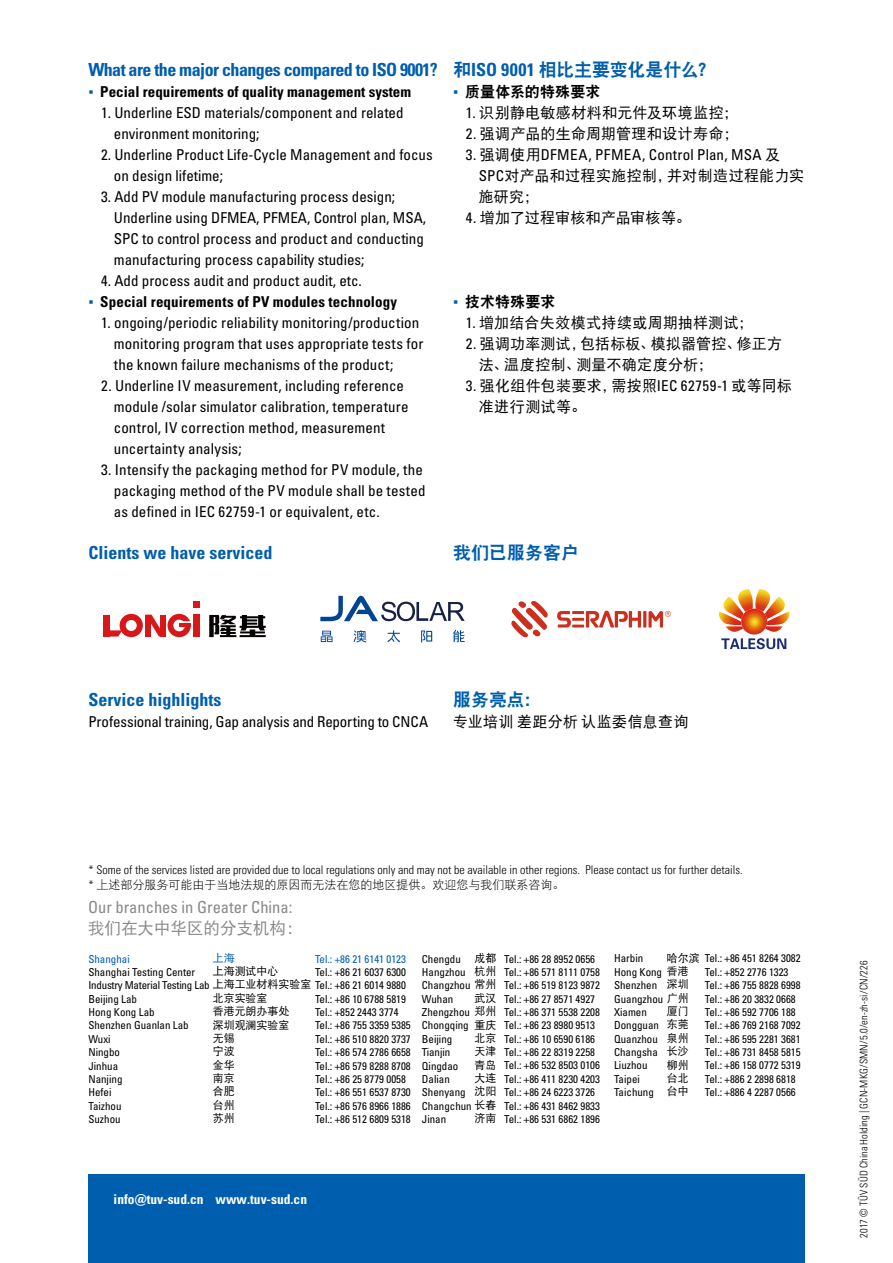
<style>
.page{position:relative;width:893px;height:1263px;background:#fff}
.page>*{position:absolute;margin:0;border:0;box-sizing:border-box;transform-origin:0 0}
.t1{font:18px "Univers LTCYR 67 Bold Cond";letter-spacing:-.03em;color:#005eae}
.t2{font:18px "Univers LTCYR 67 Bold Cond";color:#005eae}
.t3{font:18px "DFP Hei W9";letter-spacing:-.005em;color:#005eae}
.t4{font:condensed 16.5px "Univers LTCYR 57";color:#898989}
.t5{font:16.5px "DFP Hei W5";color:#898989}
.t6{font:condensed 15px/21px "Univers LTCYR 57";color:#000}
.t7{font:15px/21px "DFP Hei W5";letter-spacing:.02em;color:#000}
.t8{font:15px "Univers LTCYR 67 Bold Cond";color:#000}
.t9{font:condensed 15px "Univers LTCYR 57";letter-spacing:.02em;color:#000}
.t10{font:15px "DFP Hei W9";color:#000}
.t11{font:13.5px "Univers LTCYR 67 Bold Cond";color:#fff}
.t12{font:12px "Univers LTCYR 47 Light Cond";color:#000}
.t13{font:12px "DFP Hei W3";color:#000}
.t14{font:condensed 10.95px/13.4px "Univers LTCYR 57";color:#000}
.t15{font:10.95px/13.4px "DFP Hei W5";color:#000}
.t16{font:condensed 10.95px "Univers LTCYR 57";letter-spacing:-.02em;color:#000}
.t17{font:condensed 10.95px "Univers LTCYR 57";color:#005eae}
.t18{font:10.95px "DFP Hei W5";color:#005eae}
.t19{font:10.5px "Univers LTCYR 47 Light Cond";letter-spacing:.01em;color:#000}
.s1{font-family:"Arial Narrow";color:#005eae}
.s2{font-family:"Univers LTCYR 67 Bold Cond"}
.s3{font-family:"Univers LTCYR 57";font-stretch:condensed}
.s4{font-family:"DFP Hei W5";font-stretch:normal}
.s5{font-family:"Univers LTCYR 47 Light Cond"}
</style>
<div class="page">
<div style="left:88px;top:1174px;width:717px;height:89px;background:#005eae"></div>
<svg style="left:511px;top:601px;width:37px;height:36px"></svg>
<hr style="left:643px;top:611px;width:3px;height:16px;background:#cd2f1e">
<svg style="left:557px;top:611px;width:84px;height:16px"></svg>
<svg style="left:648px;top:611px;width:23px;height:16px"></svg>
<svg style="left:719px;top:589px;width:70px;height:43px"></svg>
<svg style="left:741px;top:609px;width:26px;height:25px"></svg>
<svg style="left:721px;top:638px;width:65px;height:11px"></svg>
<svg style="left:321px;top:630px;width:144px;height:12px"></svg>
<svg style="left:320px;top:596px;width:145px;height:25px"></svg>
<svg style="left:104px;top:614px;width:87px;height:23px"></svg>
<hr style="left:179px;top:623px;width:11px;height:4px;background:#d71718">
<svg style="left:209px;top:615px;width:57px;height:22px"></svg>
<div style="left:193px;top:601px;width:7px;height:7px;background:#d71718"></div>
<div style="left:193px;top:614px;width:7px;height:23px;background:#d71718"></div>
<h1 class="t1" style="left:88px;top:59px;width:351px">What are the major changes compared to ISO 9001?</h1>
<h3 class="t8" style="left:88px;top:83px;width:324px"><span class="s1">▪</span> Pecial requirements of quality management system</h3>
<h3 class="t6" style="left:114px;top:102px;width:291px;text-indent:-13px">1. Underline ESD materials/component and related environment monitoring;</h3>
<h3 class="t6" style="left:114px;top:144px;width:320px;text-indent:-13px">2. Underline Product Life-Cycle Management and focus on design lifetime;</h3>
<h3 class="t6" style="left:114px;top:186px;width:314px;text-indent:-13px">3. Add PV module manufacturing process design; Underline using DFMEA, PFMEA, Control plan, MSA, SPC to control process and product and conducting manufacturing process capability studies;</h3>
<h3 class="t6" style="left:101px;top:270px;width:262px">4. Add process audit and product audit, etc.</h3>
<h3 class="t8" style="left:88px;top:293px;width:310px"><span class="s1">▪</span> Special requirements of PV modules technology</h3>
<h3 class="t6" style="left:114px;top:312px;width:311px;text-indent:-13px">1. ongoing/periodic reliability monitoring/production monitoring program that uses appropriate tests for the known failure mechanisms of the product;</h3>
<h3 class="t6" style="left:114px;top:375px;width:296px;text-indent:-13px">2. Underline IV measurement, including reference module /solar simulator calibration, temperature control, IV correction method, measurement uncertainty analysis;</h3>
<h3 class="t6" style="left:114px;top:459px;width:313px;text-indent:-13px">3. Intensify the packaging method for PV module, the packaging method of the PV module shall be tested as defined in IEC 62759-1 or equivalent, etc.</h3>
<h1 class="t2" style="left:88px;top:542px;width:185px">Clients we have serviced</h1>
<h1 class="t3" style="left:453px;top:60px;width:264px">和<span class="s2">ISO 9001</span> 相比主要变化是什么？</h1>
<h3 class="t10" style="left:453px;top:84px;width:149px"><span class="s1">▪</span> 质量体系的特殊要求</h3>
<h3 class="t7" style="left:466px;top:102px;width:274px"><span class="s3">1.</span> 识别静电敏感材料和元件及环境监控；</h3>
<h3 class="t7" style="left:466px;top:123px;width:274px"><span class="s3">2.</span> 强调产品的生命周期管理和设计寿命；</h3>
<h3 class="t9" style="left:466px;top:145px;width:316px">3. <span class="s4">强调使用</span>DFMEA, PFMEA, Control Plan, MSA <span class="s4">及</span></h3>
<h3 class="t7" style="left:479px;top:165px;width:327px"><span class="s3">SPC</span>对产品和过程实施控制，并对制造过程能力实施研究；</h3>
<h3 class="t7" style="left:466px;top:207px;width:227px"><span class="s3">4.</span> 增加了过程审核和产品审核等。</h3>
<h3 class="t10" style="left:453px;top:294px;width:104px"><span class="s1">▪</span> 技术特殊要求</h3>
<h3 class="t7" style="left:466px;top:312px;width:289px"><span class="s3">1.</span> 增加结合失效模式持续或周期抽样测试；</h3>
<h3 class="t7" style="left:479px;top:333px;width:305px;text-indent:-13px"><span class="s3">2.</span> 强调功率测试，包括标板、模拟器管控、修正方法、温度控制、测量不确定度分析；</h3>
<h3 class="t7" style="left:479px;top:375px;width:315px;text-indent:-13px"><span class="s3">3.</span> 强化组件包装要求，需按照<span class="s3">IEC 62759-1</span> 或等同标准进行测试等。</h3>
<h1 class="t3" style="left:453px;top:543px;width:127px">我们已服务客户</h1>
<h1 class="t2" style="left:88px;top:689px;width:135px">Service highlights</h1>
<h3 class="t6" style="left:88px;top:711px;width:341px">Professional training, Gap analysis and Reporting to CNCA</h3>
<h1 class="t3" style="left:453px;top:690px;width:90px">服务亮点：</h1>
<h3 class="t7" style="left:453px;top:711px;width:237px">专业培训差距分析认监委信息查询</h3>
<p class="t12" style="left:88px;top:861px;width:656px">* Some of the services listed are provided due to local regulations only and may not be available in other regions. Please contact us for further details.</p>
<p class="t13" style="left:88px;top:879px;width:477px"><span class="s5">*</span> 上述部分服务可能由于当地法规的原因而无法在您的地区提供。欢迎您与我们联系咨询。</p>
<h2 class="t4" style="left:88px;top:896px;width:206px">Our branches in Greater China:</h2>
<h2 class="t5" style="left:88px;top:919px;width:216px">我们在大中华区的分支机构：</h2>
<p class="t18" style="left:213px;top:952px;width:23px">上海</p>
<p class="t15" style="left:213px;top:964px;width:67px">上海测试中心</p>
<p class="t16" style="left:88px;top:978px;width:319px">Industry Material Testing Lab <span class="s4">上海工业材料实验室</span> Tel.: +86 21 6014 9880</p>
<p class="t15" style="left:213px;top:991px;width:78px">北京实验室<br>香港元朗办事处深圳观澜实验室无锡<br>宁波<br>金华<br>南京<br>合肥<br>台州<br>苏州</p>
<p class="t17" style="left:88px;top:952px;width:43px">Shanghai</p>
<p class="t14" style="left:88px;top:965px;width:108px">Shanghai Testing Center</p>
<p class="t14" style="left:88px;top:992px;width:102px">Beijing Lab<br>Hong Kong Lab<br>Shenzhen Guanlan Lab<br>Wuxi<br>Ningbo<br>Jinhua<br>Nanjing<br>Hefei<br>Taizhou<br>Suzhou</p>
<p class="t17" style="left:315px;top:952px;width:92px">Tel.: +86 21 6141 0123</p>
<p class="t14" style="left:315px;top:965px;width:92px">Tel.: +86 21 6037 6300</p>
<p class="t14" style="left:315px;top:992px;width:97px">Tel.: +86 10 6788 5819<br>Tel.: +852 2443 3774<br>Tel.: +86 755 3359 5385<br>Tel.: +86 510 8820 3737<br>Tel.: +86 574 2786 6658<br>Tel.: +86 579 8288 8708<br>Tel.: +86 25 8779 0058<br>Tel.: +86 551 6537 8730<br>Tel.: +86 576 8966 1886<br>Tel.: +86 512 6809 5318</p>
<p class="t11" style="left:114px;top:1191px;width:195px">info@tuv-sud.cn www.tuv-sud.cn</p>
<p class="t15" style="left:474px;top:951px;width:23px">成都杭州</p>
<p class="t15" style="left:474px;top:991px;width:23px">武汉</p>
<p class="t15" style="left:474px;top:1018px;width:23px;text-align:justify">重庆北京天津青岛大连沈阳</p>
<p class="t15" style="left:474px;top:1111px;width:23px">济南</p>
<p class="t14" style="left:422px;top:952px;width:76px">Chengdu<br>Hangzhou<br>Changzhou <span class="s4">常州<br></span>Wuhan<br>Zhengzhou <span class="s4">郑州<br></span>Chongqing<br>Beijing<br>Tianjin<br>Qingdao<br>Dalian<br>Shenyang<br>Changchun <span class="s4">长春<br></span>Jinan</p>
<p class="t15" style="left:667px;top:951px;width:34px">哈尔滨</p>
<p class="t15" style="left:667px;top:977px;width:23px">深圳</p>
<p class="t15" style="left:667px;top:1004px;width:23px;text-align:justify">厦门东莞泉州长沙柳州台北台中</p>
<p class="t14" style="left:705px;top:951px;width:97px">Tel.: +86 451 8264 3082<br>Tel.: +852 2776 1323<br>Tel.: +86 755 8828 6998<br>Tel.: +86 20 3832 0668<br>Tel.: +86 592 7706 188<br>Tel.: +86 769 2168 7092<br>Tel.: +86 595 2281 3681<br>Tel.: +86 731 8458 5815<br>Tel.: +86 158 0772 5319<br>Tel.: +886 2 2898 6818<br>Tel.: +886 4 2287 0566</p>
<p class="t19" style="left:857px;top:1238px;width:279px;rotate:-90deg">2017 © TÜV SÜD China Holding | GCN-MKG/SMN/5.0/en-zh-si/CN/226</p>
<p class="t14" style="left:504px;top:952px;width:97px">Tel.: +86 28 8952 0656<br>Tel.: +86 571 8111 0758<br>Tel.: +86 519 8123 9872<br>Tel.: +86 27 8571 4927<br>Tel.: +86 371 5538 2208<br>Tel.: +86 23 8980 9513<br>Tel.: +86 10 6590 6186<br>Tel.: +86 22 8319 2258<br>Tel.: +86 532 8503 0106<br>Tel.: +86 411 8230 4203<br>Tel.: +86 24 6223 3726<br>Tel.: +86 431 8462 9833<br>Tel.: +86 531 6862 1896</p>
<p class="t14" style="left:614px;top:952px;width:76px">Harbin<br>Hong Kong <span class="s4">香港<br></span>Shenzhen<br>Guangzhou <span class="s4">广州<br></span>Xiamen<br>Dongguan<br>Quanzhou<br>Changsha<br>Liuzhou<br>Taipei<br>Taichung</p>
</div>
